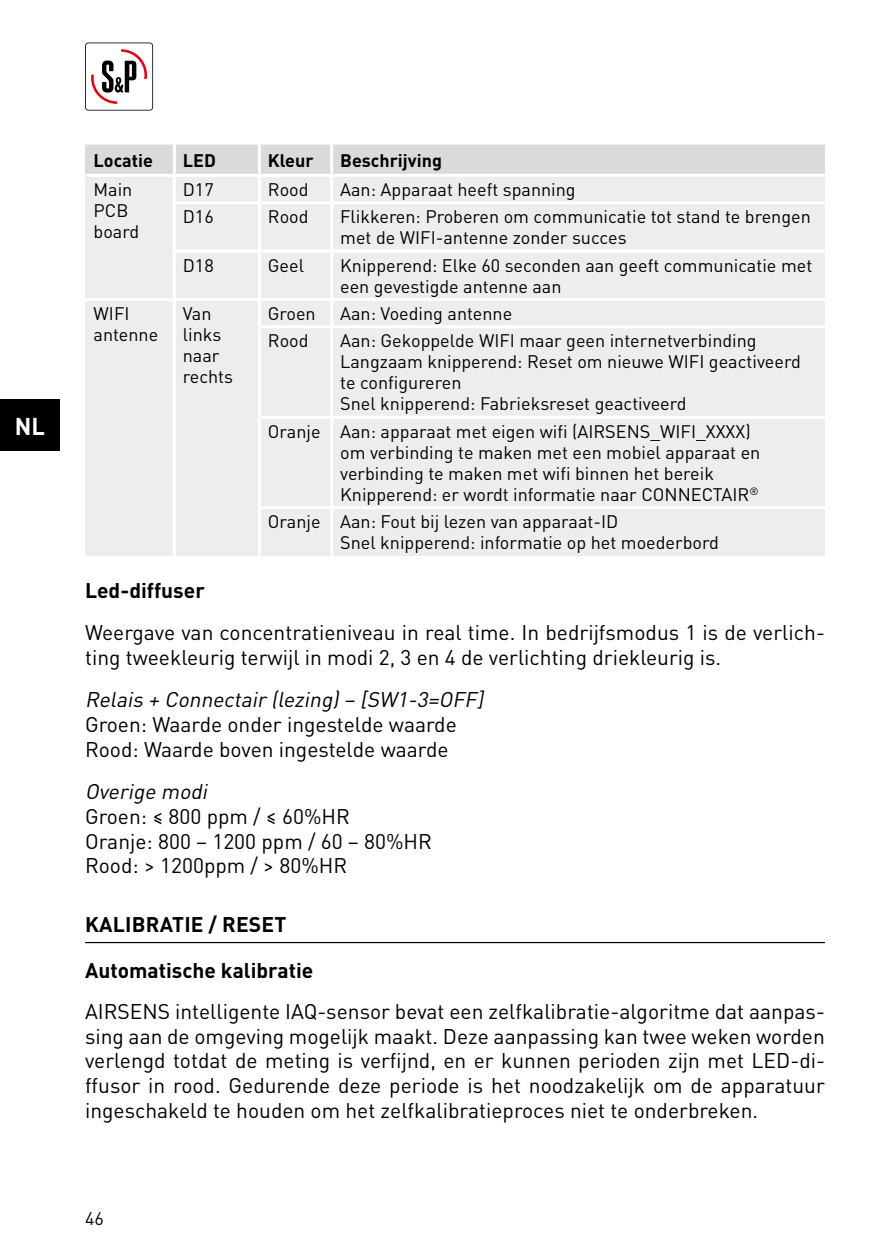
<style>
.page{position:relative;width:893px;height:1259px;background:#fff}
.page>*{position:absolute;margin:0;border:0;box-sizing:border-box;transform-origin:0 0}
.t1{font:700 24px "DIN Pro";color:#fff}
.texte{font:21px/24.6px "DIN Pro";color:#000}
.texte-2{font:italic 21px "DIN Pro";color:#000}
.texte-3{font:700 21px "DIN Pro";color:#000}
.subtítol{font:700 21px "DIN Pro";letter-spacing:.01em;color:#000}
.taula_caract_tecniqu{font:18px/21px "DIN Pro";color:#000}
.taula_caract_tenique{font:700 18px "DIN Pro";color:#000}
</style>
<div class="page">
<svg style="left:85px;top:43px;width:68px;height:68px"></svg>
<div style="left:0;top:400px;width:60px;height:51px;background:#000"></div>
<hr style="left:85px;top:942px;width:740px;height:1px;background:#000">
<div style="left:85px;top:145px;width:740px;height:29px;background:#dadad9"></div>
<div style="left:85px;top:177px;width:740px;height:379px;background:#ededec"></div>
<hr style="left:173px;top:177px;width:3px;height:24px;background:#fff">
<hr style="left:258px;top:177px;width:3px;height:24px;background:#fff">
<hr style="left:330px;top:177px;width:3px;height:24px;background:#fff">
<hr style="left:173px;top:201px;width:86px;height:3px;background:#fff">
<hr style="left:173px;top:204px;width:3px;height:46px;background:#fff">
<hr style="left:259px;top:201px;width:73px;height:3px;background:#fff">
<hr style="left:258px;top:204px;width:3px;height:46px;background:#fff">
<hr style="left:332px;top:201px;width:493px;height:3px;background:#fff">
<hr style="left:330px;top:204px;width:3px;height:46px;background:#fff">
<hr style="left:173px;top:250px;width:86px;height:3px;background:#fff">
<hr style="left:173px;top:253px;width:3px;height:45px;background:#fff">
<hr style="left:259px;top:250px;width:73px;height:3px;background:#fff">
<hr style="left:258px;top:253px;width:3px;height:45px;background:#fff">
<hr style="left:332px;top:250px;width:493px;height:3px;background:#fff">
<hr style="left:330px;top:253px;width:3px;height:45px;background:#fff">
<hr style="left:85px;top:298px;width:89px;height:3px;background:#fff">
<hr style="left:174px;top:298px;width:85px;height:3px;background:#fff">
<hr style="left:173px;top:301px;width:3px;height:26px;background:#fff">
<hr style="left:259px;top:298px;width:73px;height:3px;background:#fff">
<hr style="left:258px;top:301px;width:3px;height:24px;background:#fff">
<hr style="left:332px;top:298px;width:493px;height:3px;background:#fff">
<hr style="left:330px;top:301px;width:3px;height:24px;background:#fff">
<hr style="left:173px;top:327px;width:3px;height:90px;background:#fff">
<hr style="left:258px;top:325px;width:74px;height:3px;background:#fff">
<hr style="left:258px;top:328px;width:3px;height:88px;background:#fff">
<hr style="left:332px;top:325px;width:493px;height:3px;background:#fff">
<hr style="left:330px;top:328px;width:3px;height:88px;background:#fff">
<hr style="left:173px;top:417px;width:3px;height:90px;background:#fff">
<hr style="left:258px;top:416px;width:74px;height:3px;background:#fff">
<hr style="left:258px;top:419px;width:3px;height:87px;background:#fff">
<hr style="left:332px;top:416px;width:493px;height:3px;background:#fff">
<hr style="left:330px;top:419px;width:3px;height:87px;background:#fff">
<hr style="left:173px;top:507px;width:3px;height:49px;background:#fff">
<hr style="left:258px;top:506px;width:74px;height:3px;background:#fff">
<hr style="left:258px;top:509px;width:3px;height:47px;background:#fff">
<hr style="left:332px;top:506px;width:493px;height:3px;background:#fff">
<hr style="left:330px;top:509px;width:3px;height:47px;background:#fff">
<hr style="left:173px;top:145px;width:3px;height:29px;background:#fff">
<hr style="left:258px;top:145px;width:3px;height:29px;background:#fff">
<hr style="left:330px;top:145px;width:3px;height:29px;background:#fff">
<h1 class="t1" style="left:15px;top:409px;width:32px">NL</h1>
<p class="taula_caract_tenique" style="left:94px;top:148px;width:61px">Locatie</p>
<p class="taula_caract_tenique" style="left:183px;top:148px;width:35px">LED</p>
<p class="taula_caract_tenique" style="left:268px;top:148px;width:47px">Kleur</p>
<p class="taula_caract_tenique" style="left:340px;top:148px;width:103px">Beschrijving</p>
<p class="taula_caract_tecniqu" style="left:94px;top:178px;width:47px">Main<br>PCB board</p>
<p class="taula_caract_tecniqu" style="left:183px;top:178px;width:32px">D17</p>
<p class="taula_caract_tecniqu" style="left:268px;top:178px;width:42px">Rood</p>
<p class="taula_caract_tecniqu" style="left:340px;top:178px;width:237px">Aan: Apparaat heeft spanning</p>
<p class="taula_caract_tecniqu" style="left:183px;top:206px;width:32px">D16</p>
<p class="taula_caract_tecniqu" style="left:268px;top:206px;width:42px">Rood</p>
<p class="taula_caract_tecniqu" style="left:340px;top:206px;width:472px">Flikkeren: Proberen om communicatie tot stand te brengen met de WIFI-antenne zonder succes</p>
<p class="taula_caract_tecniqu" style="left:183px;top:254px;width:32px">D18</p>
<p class="taula_caract_tecniqu" style="left:268px;top:254px;width:38px">Geel</p>
<p class="taula_caract_tecniqu" style="left:340px;top:254px;width:474px">Knipperend: Elke 60 seconden aan geeft communicatie met een gevestigde antenne aan</p>
<p class="taula_caract_tecniqu" style="left:94px;top:302px;width:66px">WIFI antenne</p>
<p class="taula_caract_tecniqu" style="left:183px;top:302px;width:52px">Van links naar rechts</p>
<p class="taula_caract_tecniqu" style="left:268px;top:302px;width:49px">Groen</p>
<p class="taula_caract_tecniqu" style="left:340px;top:302px;width:174px">Aan: Voeding antenne</p>
<p class="taula_caract_tecniqu" style="left:268px;top:330px;width:42px">Rood</p>
<p class="taula_caract_tecniqu" style="left:340px;top:330px;width:418px">Aan: Gekoppelde WIFI maar geen internetverbinding</p>
<p class="taula_caract_tecniqu" style="left:340px;top:351px;width:462px">Langzaam knipperend: Reset om nieuwe WIFI geactiveerd te configureren</p>
<p class="taula_caract_tecniqu" style="left:340px;top:393px;width:348px">Snel knipperend: Fabrieksreset geactiveerd</p>
<p class="taula_caract_tecniqu" style="left:268px;top:420px;width:54px">Oranje</p>
<p class="taula_caract_tecniqu" style="left:340px;top:420px;width:422px">Aan: apparaat met eigen wifi (AIRSENS_WIFI_XXXX) om verbinding te maken met een mobiel apparaat en verbinding te maken met wifi binnen het bereik</p>
<p class="taula_caract_tecniqu" style="left:340px;top:483px;width:420px">Knipperend: er wordt informatie naar CONNECTAIR<sup>®</sup></p>
<p class="taula_caract_tecniqu" style="left:268px;top:510px;width:54px">Oranje</p>
<p class="taula_caract_tecniqu" style="left:340px;top:510px;width:280px">Aan: Fout bij lezen van apparaat-ID</p>
<p class="taula_caract_tecniqu" style="left:340px;top:531px;width:380px">Snel knipperend: informatie op het moederbord</p>
<p class="texte-3" style="left:85px;top:576px;width:121px">Led-diffuser</p>
<p class="texte" style="left:85px;top:619px;width:741px">Weergave van concentratieniveau in real time. In bedrijfsmodus 1 is de verlich&shy;ting tweekleurig terwijl in modi 2, 3 en 4 de verlichting driekleurig is.</p>
<p class="texte-2" style="left:85px;top:685px;width:405px">Relais + Connectair (lezing)– [SW1-3=OFF]</p>
<p class="texte" style="left:85px;top:711px;width:373px">Groen: Waarde onder ingestelde waarde</p>
<p class="texte" style="left:85px;top:736px;width:365px">Rood: Waarde boven ingestelde waarde</p>
<p class="texte-2" style="left:85px;top:777px;width:128px">Overige modi</p>
<p class="texte" style="left:85px;top:803px;width:266px">Groen: ≤ 800 ppm / ≤ 60%HR</p>
<p class="texte" style="left:85px;top:828px;width:348px">Oranje: 800 – 1200 ppm / 60 – 80%HR</p>
<p class="texte" style="left:85px;top:852px;width:264px">Rood: &gt; 1200ppm / &gt; 80%HR</p>
<p class="subtítol" style="left:85px;top:910px;width:203px">KALIBRATIE / RESET</p>
<p class="texte-3" style="left:85px;top:955px;width:230px">Automatische kalibratie</p>
<p class="texte" style="left:85px;top:998px;width:741px">AIRSENS intelligente IAQ-sensor bevat een zelfkalibratie-algoritme dat aanpas&shy;sing aan de omgeving mogelijk maakt. Deze aanpassing kan twee weken worden verlengd totdat de meting is verfijnd, en er kunnen perioden zijn met LED-di&shy;ffusor in rood. Gedurende deze periode is het noodzakelijk om de apparatuur ingeschakeld te houden om het zelfkalibratieproces niet te onderbreken.</p>
<p class="taula_caract_tecniqu" style="left:85px;top:1207px;width:20px">46</p>
</div>
